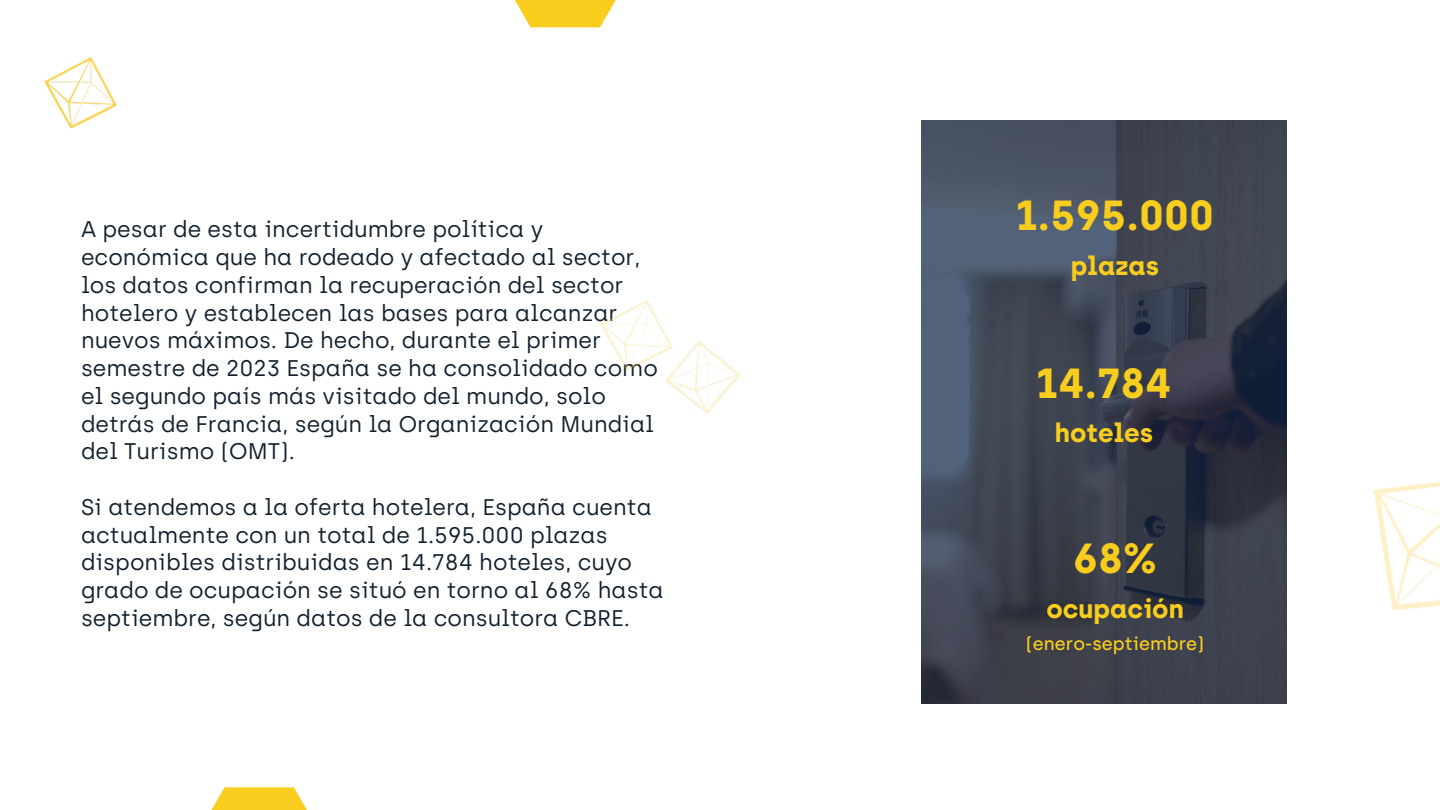
<style>
.page{position:relative;width:1440px;height:810px;background:#fff}
.page>*{position:absolute;margin:0;border:0;box-sizing:border-box;transform-origin:0 0}
.t1{font:700 42.1px "Archia";color:#f8cd1e}
.t2{font:700 26.1px "Archia";color:#f8cd1e}
.t3{font:700 26px "Archia";color:#f8cd1e}
.t4{font:22.6px/27.8px "Archia";color:#13212f}
.t5{font:500 18.4px "Archia";color:#f8cd1e}
</style>
<div class="page">
<svg style="left:515px;top:0;width:101px;height:27px;background:#f9d440"></svg>
<svg style="left:211px;top:787px;width:96px;height:23px;background:#f9d440"></svg>
<svg style="left:921px;top:120px;width:366px;height:584px;background:#3d4452"></svg>
<img style="left:45px;top:58px;width:72px;height:70px">
<img style="left:1374px;top:482px;width:66px;height:129px">
<img style="left:600px;top:300px;width:64px;height:71px">
<img style="left:657px;top:331px;width:84px;height:83px">
<p class="t4" style="left:81px;top:216px;width:578px">A pesar de esta incertidumbre política y económica que ha rodeado y afectado al sector, los datos confirman la recuperación del sector hotelero y establecen las bases para alcanzar nuevos máximos. De hecho, durante el primer semestre de 2023 España se ha consolidado como el segundo país más visitado del mundo, solo detrás de Francia, según la Organización Mundial del Turismo (OMT).</p>
<p class="t4" style="left:81px;top:493px;width:584px">Si atendemos a la oferta hotelera, España cuenta actualmente con un total de 1.595.000 plazas disponibles distribuidas en 14.784 hoteles, cuyo grado de ocupación se situó en torno al 68% hasta septiembre, según datos de la consultora CBRE.</p>
<h1 class="t1" style="left:1016px;top:190px;width:199px">1.595.000</h1>
<p class="t3" style="left:1071px;top:250px;width:90px">plazas</p>
<h1 class="t1" style="left:1037px;top:358px;width:137px">14.784</h1>
<p class="t3" style="left:1055px;top:418px;width:100px">hoteles</p>
<h1 class="t1" style="left:1073px;top:533px;width:86px">68%</h1>
<p class="t2" style="left:1046px;top:593px;width:139px">ocupación</p>
<p class="t5" style="left:1026px;top:633px;width:180px">(enero-septiembre)</p>
</div>
